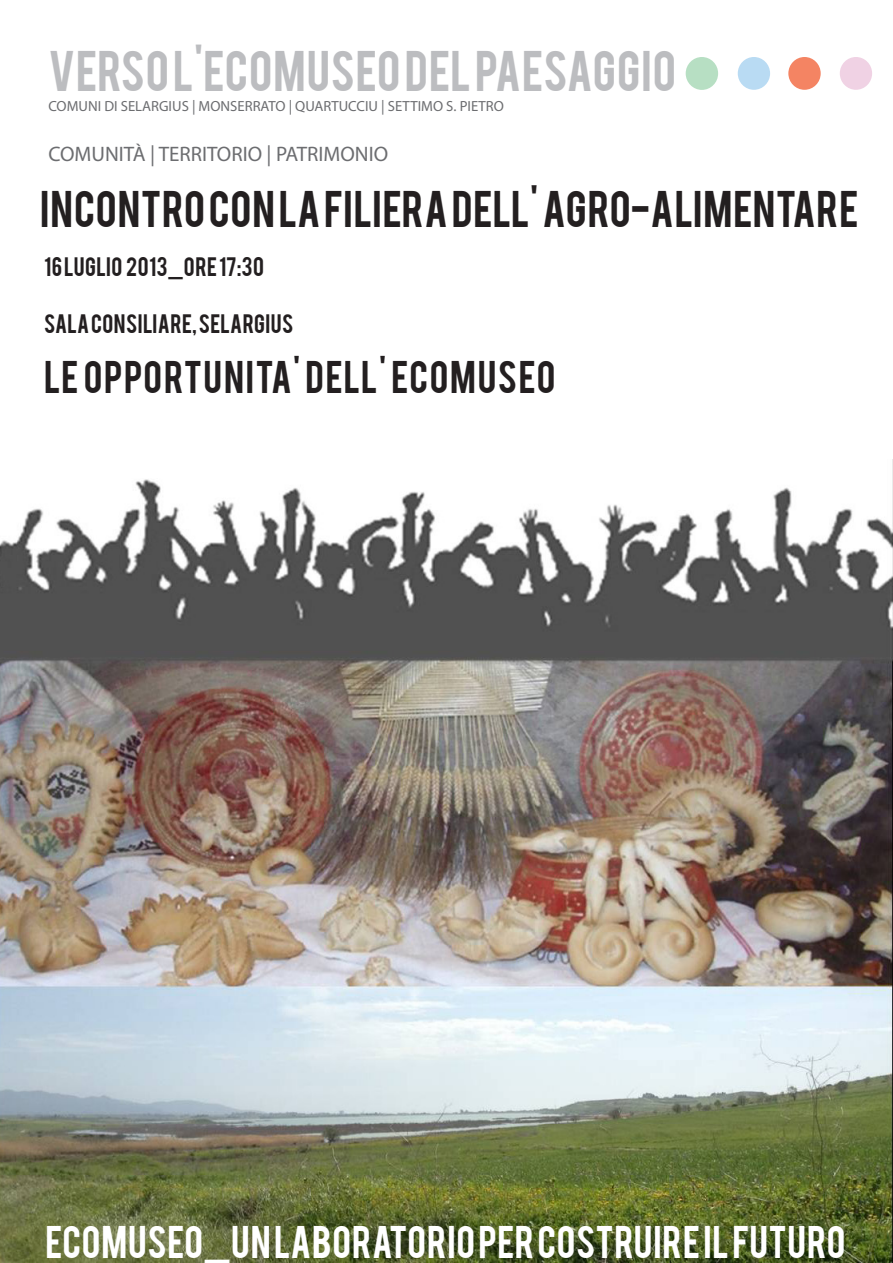
<style>
.page{position:relative;width:893px;height:1263px;background:#fff}
.page>*{position:absolute;margin:0;border:0;box-sizing:border-box;transform-origin:0 0}
.t1{font:45px "Bebas";letter-spacing:.015em;color:#bcbdc0}
.t2{font:40.5px "Bebas";letter-spacing:.015em;color:#231f20}
.t3{font:36px "Bebas";letter-spacing:.015em;color:#fff}
.t4{font:36px "Bebas";letter-spacing:.04em;color:#231f20}
.t5{font:21px "Bebas";letter-spacing:.02em;color:#231f20}
.t6{font:21px "Myriad Pro";color:#6c6d70}
.t7{font:14.7px "Myriad Pro";color:#6c6d70}
</style>
<div class="page">
<img style="left:0;top:460px;width:893px;height:803px">
<div style="left:840px;top:57px;width:32px;height:33px;background:#f0d2e4;border-radius:50%"></div>
<div style="left:788px;top:57px;width:33px;height:33px;background:#f48463;border-radius:50%"></div>
<div style="left:738px;top:57px;width:32px;height:33px;background:#b9dbf3;border-radius:50%"></div>
<div style="left:686px;top:57px;width:32px;height:33px;background:#b7dfc3;border-radius:50%"></div>
<p class="t1" style="left:48px;top:39px;width:629px">VERSO L'ECOMUSEO DEL PAESAGGIO</p>
<p class="t7" style="left:48px;top:97px;width:457px">COMUNI DI SELARGIUS | MONSERRATO | QUARTUCCIU | SETTIMO S. PIETRO</p>
<p class="t6" style="left:48px;top:141px;width:341px">COMUNITÀ | TERRITORIO | PATRIMONIO</p>
<p class="t2" style="left:40px;top:180px;width:820px">INCONTRO CON LA FILIERA DELL' AGRO-ALIMENTARE</p>
<p class="t5" style="left:44px;top:251px;width:221px">16 LUGLIO 2013_ORE 17:30</p>
<p class="t5" style="left:44px;top:309px;width:251px">SALA CONSILIARE, SELARGIUS</p>
<p class="t4" style="left:44px;top:350px;width:513px">LE OPPORTUNITA' DELL' ECOMUSEO</p>
<p class="t3" style="left:45px;top:1215px;width:801px">ECOMUSEO_UN LABORATORIO PER COSTRUIRE IL FUTURO</p>
</div>
